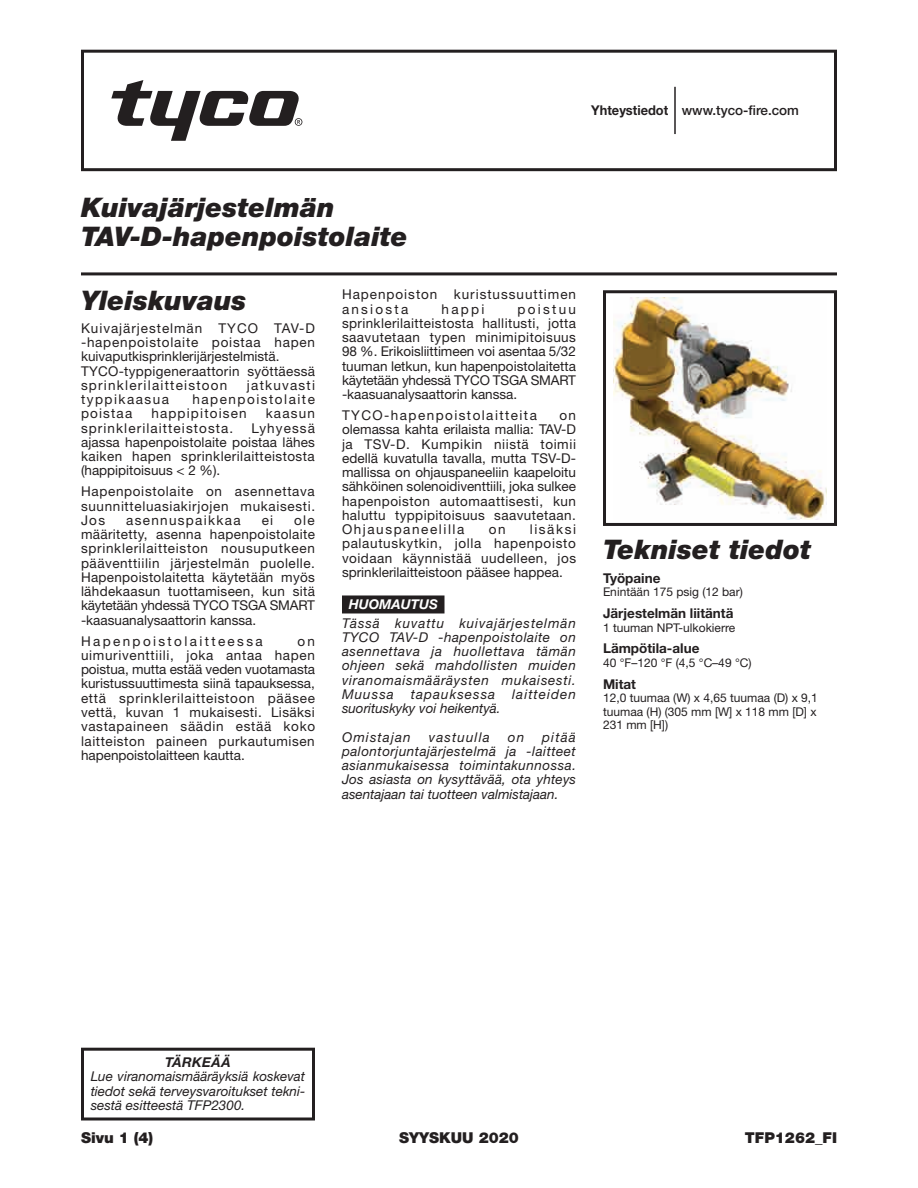
<style>
.page{position:relative;width:918px;height:1188px;background:#fff}
.page>*{position:absolute;margin:0;border:0;box-sizing:border-box;transform-origin:0 0}
.t1{font:italic 900 27px/28.8px "Helvetica Neue LT Std";color:#231f20}
.t2{font:900 15px "Helvetica Neue LT Std";color:#231f20}
.t3{font:13.5px/14.2px "Helvetica Neue LT Std";letter-spacing:.05em;color:#231f20;text-align:justify}
.t4{font:italic 13.5px/14.2px "Helvetica Neue LT Std";color:#231f20;text-align:justify}
.t5{font:700 13.5px "Helvetica Neue LT Std";color:#231f20}
.t6{font:13.5px/14.2px "Helvetica Neue LT Std";letter-spacing:.07em;color:#231f20}
.t7{font:500 13.5px "Helvetica Neue LT Std";color:#231f20}
.t8{font:13.5px "Helvetica Neue LT Std";letter-spacing:.11em;color:#231f20}
.t9{font:13.5px "Helvetica Neue LT Std";letter-spacing:.105em;color:#231f20}
.t10{font:13.5px "Helvetica Neue LT Std";letter-spacing:.08em;color:#231f20}
.t11{font:13.5px "Helvetica Neue LT Std";letter-spacing:.175em;color:#231f20}
.t12{font:italic 13.5px "Helvetica Neue LT Std";letter-spacing:.075em;color:#231f20}
.t13{font:13.5px "Helvetica Neue LT Std";letter-spacing:.085em;color:#231f20}
.t14{font:13.5px "Helvetica Neue LT Std";letter-spacing:.1em;color:#231f20}
.t15{font:13.5px "Helvetica Neue LT Std";letter-spacing:.09em;color:#231f20}
.t16{font:italic 700 13.5px "Helvetica Neue LT Std";color:#fff}
.t17{font:italic 13.5px "Helvetica Neue LT Std";letter-spacing:.08em;color:#231f20}
.t18{font:italic 700 13.5px "Helvetica Neue LT Std";letter-spacing:.02em;color:#231f20}
.t19{font:12px/13.5px "Helvetica Neue LT Std";color:#231f20;text-align:justify}
.s1{font-weight:700}
</style>
<div class="page">
<div style="left:81px;top:50px;width:756px;height:121px;border:3px solid #231f20"></div>
<hr style="left:81px;top:272px;width:756px;height:3px;background:#231f20">
<hr style="left:674px;top:87px;width:2px;height:47px;background:#231f20">
<svg style="left:111px;top:80px;width:191px;height:61px"></svg>
<div style="left:81px;top:1048px;width:234px;height:72px;border:3px solid #231f20"></div>
<div style="left:342px;top:595px;width:103px;height:18px;background:#231f20"></div>
<div style="left:603px;top:290px;width:234px;height:236px;border:3px solid #231f20"></div>
<img style="left:614px;top:297px;width:212px;height:222px">
<p class="t7" style="left:591px;top:102px;width:209px"><span class="s1">Yhteystiedot</span> www.tyco-fire.com</p>
<h1 class="t1" style="left:81px;top:192px;width:328px">Kuivajärjestelmän<br>TAV-D-hapenpoistolaite</h1>
<h1 class="t1" style="left:81px;top:285px;width:167px">Yleiskuvaus</h1>
<p class="t3" style="left:81px;top:321px;width:236px;text-align:left">Kuivajärjestelmän TYCO TAV-D -hapenpoistolaite poistaa hapen kuivaputkisprinklerijärjestelmistä.<br>TYCO-typpigeneraattorin syöttäessä sprinklerilaitteistoon</p>
<p class="t15" style="left:247px;top:377px;width:70px">jatkuvasti</p>
<p class="t8" style="left:81px;top:391px;width:90px">typpikaasua</p>
<p class="t8" style="left:193px;top:391px;width:124px">hapenpoistolaite</p>
<p class="t13" style="left:81px;top:406px;width:53px">poistaa</p>
<p class="t13" style="left:151px;top:406px;width:97px">happipitoisen</p>
<p class="t3" style="left:266px;top:406px;width:51px">kaasun</p>
<p class="t10" style="left:81px;top:420px;width:154px">sprinklerilaitteistosta.</p>
<p class="t3" style="left:81px;top:421px;width:236px;text-indent:170px">Lyhyessä ajassa hapenpoistolaite poistaa lähes kaiken hapen sprinklerilaitteistosta (happipitoisuus &lt; 2 %).</p>
<p class="t3" style="left:81px;top:484px;width:236px">Hapenpoistolaite on asennettava suunnitteluasiakirjojen mukaisesti.<br>Jos</p>
<p class="t3" style="left:81px;top:513px;width:236px;text-indent:213px">ole määritetty, asenna hapenpoistolaite sprinklerilaitteiston nousuputkeen pääventtiilin järjestelmän puolelle.<br>Hapenpoistolaitetta käytetään myös lähdekaasun tuottamiseen, kun sitä käytetään yhdessä TYCO TSGA SMART -kaasuanalysaattorin kanssa.</p>
<p class="t11" style="left:81px;top:633px;width:183px">Hapenpoistolaitteessa</p>
<p class="t14" style="left:126px;top:512px;width:116px">asennuspaikkaa</p>
<p class="t3" style="left:262px;top:513px;width:13px">ei</p>
<p class="t3" style="left:81px;top:634px;width:236px;text-indent:216px">on uimuriventtiili, joka antaa hapen poistua, mutta estää veden vuotamasta kuristussuuttimesta siinä tapauksessa, että sprinklerilaitteistoon pääsee vettä, kuvan 1 mukaisesti. Lisäksi vastapaineen säädin estää koko laitteiston paineen purkautumisen hapenpoistolaitteen kautta.</p>
<p class="t6" style="left:342px;top:287px;width:236px">Hapenpoiston kuristussuuttimen ansiosta</p>
<p class="t3" style="left:342px;top:301px;width:236px;text-indent:176px">poistuu sprinklerilaitteistosta hallitusti, jotta saavutetaan typen minimipitoisuus 98 %. Erikoisliittimeen voi asentaa 5/32 tuuman letkun, kun hapenpoistolaitetta käytetään yhdessä TYCO TSGA SMART -kaasuanalysaattorin kanssa.</p>
<p class="t9" style="left:342px;top:407px;width:196px">TYCO-hapenpoistolaitteita</p>
<p class="t3" style="left:442px;top:301px;width:44px">happi</p>
<p class="t3" style="left:342px;top:408px;width:236px;text-indent:217px">on olemassa kahta erilaista mallia: TAV-D ja TSV-D. Kumpikin niistä toimii edellä kuvatulla tavalla, mutta TSV-D&shy;mallissa on ohjauspaneeliin kaapeloitu sähköinen solenoidiventtiili, joka sulkee hapenpoiston automaattisesti, kun haluttu typpipitoisuus saavutetaan.<br>Ohjauspaneelilla</p>
<p class="t3" style="left:342px;top:522px;width:236px;text-indent:188px">lisäksi palautuskytkin, jolla hapenpoisto voidaan käynnistää uudelleen, jos sprinklerilaitteistoon pääsee happea.</p>
<p class="t16" style="left:349px;top:596px;width:91px">HUOMAUTUS</p>
<p class="t4" style="left:342px;top:616px;width:236px">Tässä kuvattu kuivajärjestelmän TYCO TAV-D -hapenpoistolaite on asennettava ja huollettava tämän ohjeen sekä mahdollisten muiden viranomaismääräysten mukaisesti.<br>Muussa</p>
<p class="t3" style="left:489px;top:522px;width:18px">on</p>
<p class="t12" style="left:411px;top:686px;width:86px">tapauksessa</p>
<p class="t12" style="left:512px;top:686px;width:65px">laitteiden</p>
<p class="t4" style="left:342px;top:694px;width:160px;line-height:28.5px">suorituskyky voi heikentyä.<br>Omistajan</p>
<p class="t4" style="left:342px;top:730px;width:236px;text-indent:200px">pitää palontorjuntajärjestelmä ja -laitteet asianmukaisessa toimintakunnossa.<br>Jos asiasta on kysyttävää, ota yhteys asentajaan tai tuotteen valmistajaan.</p>
<p class="t17" style="left:429px;top:729px;width:63px">vastuulla</p>
<p class="t4" style="left:508px;top:730px;width:18px">on</p>
<h1 class="t1" style="left:603px;top:534px;width:210px">Tekniset tiedot</h1>
<p class="t5" style="left:603px;top:570px;width:59px">Työpaine</p>
<p class="t19" style="left:603px;top:585px;width:141px">Enintään 175 psig (12 bar)</p>
<p class="t5" style="left:603px;top:605px;width:132px">Järjestelmän liitäntä</p>
<p class="t19" style="left:603px;top:620px;width:134px">1 tuuman NPT-ulkokierre</p>
<p class="t5" style="left:603px;top:640px;width:98px">Lämpötila-alue</p>
<p class="t19" style="left:603px;top:656px;width:150px">40 °F–120 °F (4,5 °C–49 °C)</p>
<p class="t5" style="left:603px;top:675px;width:34px">Mitat</p>
<p class="t19" style="left:603px;top:691px;width:216px">12,0 tuumaa (W) x 4,65 tuumaa (D) x 9,1 tuumaa (H) (305 mm [W] x 118 mm [D] x 231 mm [H])</p>
<p class="t18" style="left:165px;top:1054px;width:67px">TÄRKEÄÄ</p>
<p class="t4" style="left:91px;top:1069px;width:216px">Lue viranomaismääräyksiä koskevat tiedot sekä terveysvaroitukset tekni&shy;sestä esitteestä TFP2300.</p>
<p class="t2" style="left:81px;top:1128px;width:74px">Sivu 1 (4)</p>
<p class="t2" style="left:399px;top:1128px;width:121px">SYYSKUU 2020</p>
<p class="t2" style="left:745px;top:1128px;width:94px">TFP1262_FI</p>
</div>
